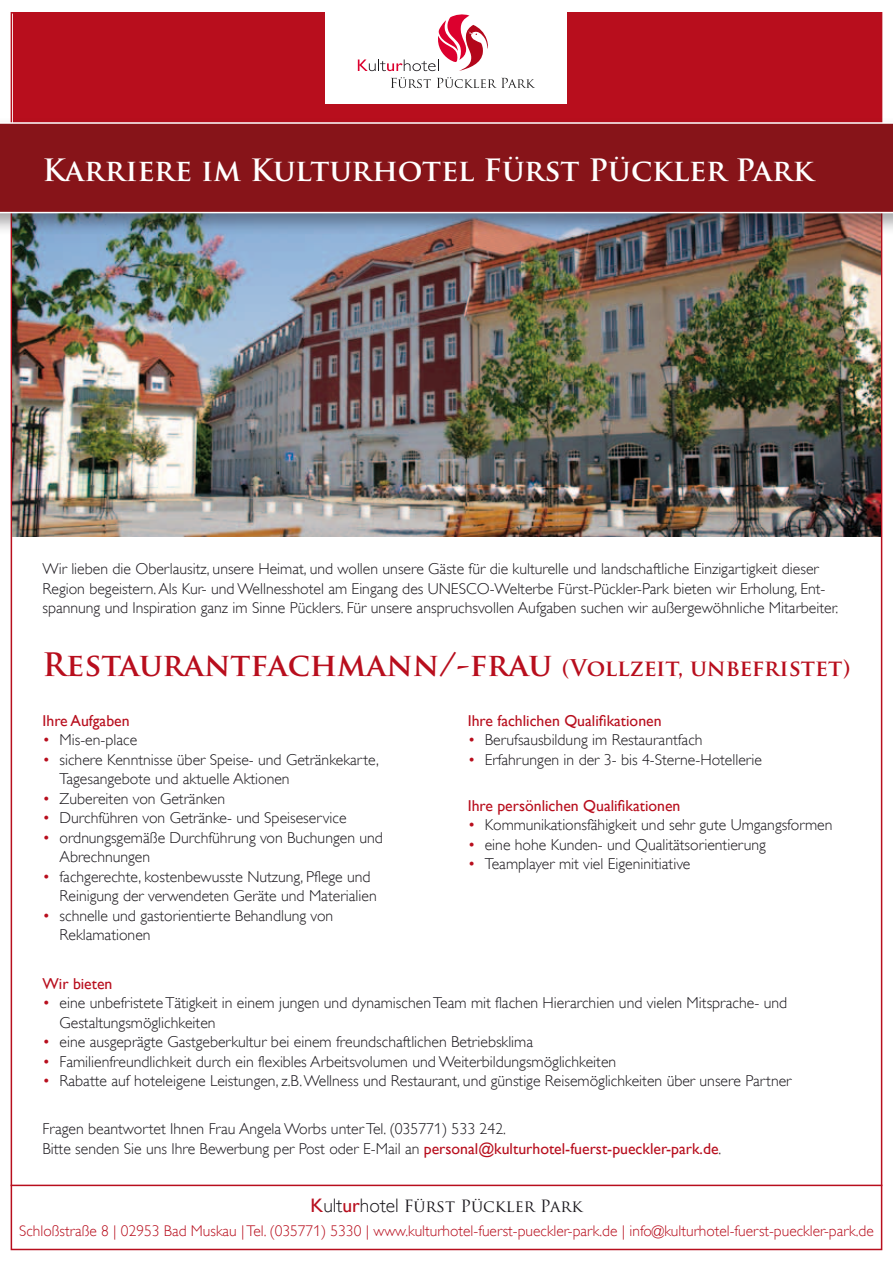
<style>
.page{position:relative;width:893px;height:1263px;background:#fff}
.page>*{position:absolute;margin:0;border:0;box-sizing:border-box;transform-origin:0 0}
.t1{font:700 31.5px "Trajan Pro";color:#b80e1d}
.t2{font:700 30px "Trajan Pro";color:#fff}
.t3{font:16.5px "Trajan Pro";color:#1a171c}
.t4{font:300 15.75px/19.5px "Gill Alt One";color:#1a171c}
.t5{font:15.75px "Gill Alt One";color:#b80e1d}
.t6{font:300 15.45px "Gill Alt One";color:#b80e1d}
.s1{font-size:22.5px}
.s2{color:#b80e1d}
.s3{font-weight:400;color:#b80e1d}
.s4{font-family:"Gill Alt One";font-size:19.5px;color:#b80e1d}
.s5{font-family:"Gill Alt One";font-weight:300;font-size:19.5px}
</style>
<div class="page">
<div style="left:13px;top:13px;width:867px;height:160px;background:#b80e1d"></div>
<div style="left:326px;top:0;width:241px;height:104px;background:#fff"></div>
<img style="left:391px;top:77px;width:117px;height:11px">
<svg style="left:358px;top:14px;width:130px;height:57px"></svg>
<img style="left:13px;top:235px;width:867px;height:302px">
<div style="left:0;top:116px;width:893px;height:119px;background:#1a171c;opacity:.4"></div>
<div style="left:0;top:122px;width:893px;height:91px;background:#871419"></div>
<hr style="left:11px;top:1184px;width:871px;height:2px;background:#b80e1d">
<h2 class="t2" style="left:43px;top:152px;width:772px">Karriere im Kulturhotel Fürst Pückler Park</h2>
<p class="t4" style="left:43px;top:559px;width:797px">Wir lieben die Oberlausitz, unsere Heimat, und wollen unsere Gäste für die kulturelle und landschaftliche Einzigartigkeit dieser<br>Region begeistern. Als Kur- und Wellnesshotel am Eingang des UNESCO-Welterbe Fürst-Pückler-Park bieten wir Erholung, Ent&shy;spannung und Inspiration ganz im Sinne Pücklers. Für unsere anspruchsvollen Aufgaben suchen wir außergewöhnliche Mitarbeiter.</p>
<h1 class="t1" style="left:43px;top:645px;width:809px">Restaurantfachmann/-frau <span class="s1">(Vollzeit, unbefristet)</span></h1>
<p class="t5" style="left:43px;top:711px;width:89px">Ihre Aufgaben</p>
<p class="t4" style="left:43px;top:730px;width:96px"><span class="s2">•</span> Mis-en-place</p>
<p class="t4" style="left:60px;top:750px;width:321px;text-indent:-17px"><span class="s2">•</span> sichere Kenntnisse über Speise- und Getränkekarte,<br>Tagesangebote und aktuelle Aktionen</p>
<p class="t4" style="left:43px;top:789px;width:184px"><span class="s2">•</span> Zubereiten von Getränken</p>
<p class="t4" style="left:43px;top:808px;width:306px"><span class="s2">•</span> Durchführen von Getränke- und Speiseservice</p>
<p class="t4" style="left:60px;top:828px;width:325px;text-indent:-17px"><span class="s2">•</span> ordnungsgemäße Durchführung von Buchungen und<br>Abrechnungen</p>
<p class="t4" style="left:60px;top:867px;width:319px;text-indent:-17px"><span class="s2">•</span> fachgerechte, kostenbewusste Nutzung, Pflege und<br>Reinigung der verwendeten Geräte und Materialien</p>
<p class="t4" style="left:60px;top:906px;width:275px;text-indent:-17px"><span class="s2">•</span> schnelle und gastorientierte Behandlung von<br>Reklamationen</p>
<p class="t5" style="left:43px;top:974px;width:72px">Wir bieten</p>
<p class="t4" style="left:60px;top:993px;width:729px;text-indent:-17px"><span class="s2">•</span> eine unbefristete Tätigkeit in einem jungen und dynamischen Team mit flachen Hierarchien und vielen Mitsprache- und<br>Gestaltungsmöglichkeiten</p>
<p class="t4" style="left:43px;top:1032px;width:492px"><span class="s2">•</span> eine ausgeprägte Gastgeberkultur bei einem freundschaftlichen Betriebsklima</p>
<p class="t4" style="left:43px;top:1051px;width:575px"><span class="s2">•</span> Familienfreundlichkeit durch ein flexibles Arbeitsvolumen und Weiterbildungsmöglichkeiten</p>
<p class="t4" style="left:43px;top:1071px;width:750px"><span class="s2">•</span> Rabatte auf hoteleigene Leistungen, z.B. Wellness und Restaurant, und günstige Reisemöglichkeiten über unsere Partner</p>
<p class="t5" style="left:468px;top:711px;width:195px">Ihre fachlichen Qualifikationen</p>
<p class="t4" style="left:468px;top:730px;width:236px"><span class="s2">•</span> Berufsausbildung im Restaurantfach</p>
<p class="t4" style="left:468px;top:750px;width:296px"><span class="s2">•</span> Erfahrungen in der 3- bis 4-Sterne-Hotellerie</p>
<p class="t5" style="left:468px;top:796px;width:214px">Ihre persönlichen Qualifikationen</p>
<p class="t4" style="left:468px;top:815px;width:366px"><span class="s2">•</span> Kommunikationsfähigkeit und sehr gute Umgangsformen</p>
<p class="t4" style="left:468px;top:835px;width:300px"><span class="s2">•</span> eine hohe Kunden- und Qualitätsorientierung</p>
<p class="t4" style="left:468px;top:854px;width:224px"><span class="s2">•</span> Teamplayer mit viel Eigeninitiative</p>
<p class="t4" style="left:43px;top:1119px;width:680px">Fragen beantwortet Ihnen Frau Angela Worbs unter Tel. (035771) 533 242.<br>Bitte senden Sie uns Ihre Bewerbung per Post oder E-Mail an <span class="s3">personal@kulturhotel-fuerst-pueckler-park.de</span>.</p>
<p class="t3" style="left:311px;top:1196px;width:273px"><span class="s4">K</span><span class="s5">ult</span><span class="s4">ur</span><span class="s5">hotel</span> Fürst Pückler Park</p>
<p class="t6" style="left:19px;top:1222px;width:856px">Schloßstraße 8 | 02953 Bad Muskau | Tel. (035771) 5330 | www.kulturhotel-fuerst-pueckler-park.de | info@kulturhotel-fuerst-pueckler-park.de</p>
</div>
